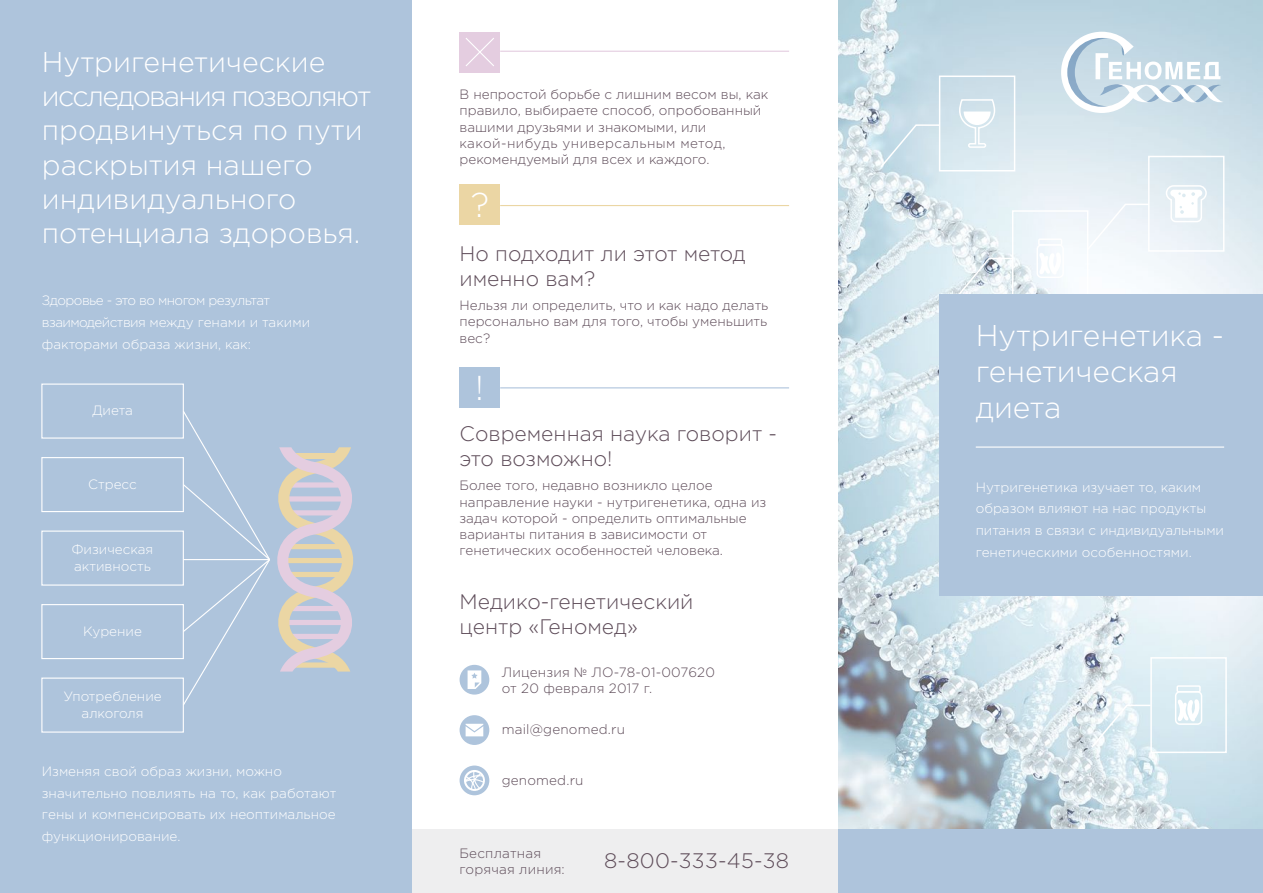
<style>
.page{position:relative;width:1263px;height:893px;background:#fff}
.page>*{position:absolute;margin:0;border:0;box-sizing:border-box;transform-origin:0 0}
.t1{font:300 34.5px "Gotham Pro";color:#fff}
.t2{font:300 30px/36px "Gotham Pro";color:#fff}
.t3{font:300 28.5px/34.2px "Gotham Pro";color:#fff}
.t4{font:300 28.35px "Gotham Pro";letter-spacing:-.06em;color:#fff}
.t5{font:300 21px/25.2px "Gotham Pro";color:#5e4c59}
.t6{font:300 13.5px/16.2px "Gotham Pro";color:#5e4c59}
.t7{font:300 13.5px/21.8px "Gotham Pro";color:#fff}
.t8{font:300 13.5px/21.8px "Gotham Pro";letter-spacing:-.04em;color:#fff}
</style>
<div class="page">
<img style="left:838px;top:0;width:425px;height:829px">
<svg style="left:958px;top:98px;width:38px;height:51px"></svg>
<div style="left:939px;top:76px;width:76px;height:95px;border:2px solid #fff"></div>
<div style="left:1148px;top:156px;width:76px;height:96px;border:2px solid #fff"></div>
<svg style="left:1165px;top:184px;width:42px;height:39px"></svg>
<div style="left:1036px;top:244px;width:28px;height:34px;border:2px solid #fff;border-radius:4px"></div>
<div style="left:1038px;top:238px;width:24px;height:8px;border:2px solid #fff"></div>
<svg style="left:1039px;top:252px;width:23px;height:23px"></svg>
<div style="left:1012px;top:210px;width:76px;height:96px;border:2px solid #fff"></div>
<div style="left:1175px;top:691px;width:27px;height:34px;border:2px solid #fff;border-radius:4px"></div>
<div style="left:1176px;top:685px;width:25px;height:7px;border:2px solid #fff"></div>
<svg style="left:1177px;top:699px;width:23px;height:23px"></svg>
<div style="left:1150px;top:657px;width:77px;height:96px;border:2px solid #fff"></div>
<div style="left:0;top:0;width:412px;height:893px;background:#aec4dc"></div>
<svg style="left:952px;top:257px;width:62px;height:38px"></svg>
<svg style="left:1090px;top:704px;width:62px;height:45px"></svg>
<div style="left:940px;top:295px;width:323px;height:301px;background:#aec4dc"></div>
<hr style="left:976px;top:446px;width:248px;height:2px;background:#fff">
<div style="left:838px;top:829px;width:425px;height:64px;background:#aec4dc"></div>
<div style="left:412px;top:829px;width:426px;height:64px;background:#eeeeef"></div>
<div style="left:460px;top:185px;width:40px;height:40px;background:#ebd6a4"></div>
<hr style="left:500px;top:205px;width:289px;height:1px;background:#ebd6a4">
<div style="left:460px;top:32px;width:40px;height:40px;background:#e4cde0"></div>
<svg style="left:466px;top:38px;width:28px;height:28px"></svg>
<hr style="left:500px;top:51px;width:289px;height:1px;background:#e4cde0">
<div style="left:460px;top:368px;width:40px;height:40px;background:#aec4dc"></div>
<hr style="left:500px;top:387px;width:289px;height:1px;background:#aec4dc">
<div style="left:41px;top:531px;width:143px;height:55px;border:1px solid #fff"></div>
<div style="left:41px;top:677px;width:143px;height:56px;border:1px solid #fff"></div>
<div style="left:41px;top:457px;width:143px;height:55px;border:1px solid #fff"></div>
<div style="left:41px;top:384px;width:143px;height:55px;border:1px solid #fff"></div>
<div style="left:41px;top:604px;width:143px;height:55px;border:1px solid #fff"></div>
<svg style="left:182px;top:410px;width:171px;height:297px"></svg>
<svg style="left:1061px;top:32px;width:163px;height:81px"></svg>
<svg style="left:460px;top:715px;width:29px;height:30px"></svg>
<svg style="left:460px;top:765px;width:29px;height:30px"></svg>
<svg style="left:460px;top:665px;width:29px;height:30px"></svg>
<svg style="left:879px;top:124px;width:62px;height:45px;background:#cee1eb"></svg>
<div style="left:1085px;top:203px;width:65px;height:49px;background:#f0f5fa"></div>
<h3 class="t3" style="left:42px;top:45px;width:285px">Нутригенетические</h3>
<h3 class="t4" style="left:42px;top:81px;width:331px">исследования позволяют</h3>
<h3 class="t3" style="left:42px;top:114px;width:322px">продвинуться по пути раскрытия нашего индивидуального потенциала здоровья.</h3>
<p class="t8" style="left:42px;top:290px;width:270px">Здоровье - это во многом результат взаимодействия между генами и такими факторами образа жизни, как:</p>
<p class="t7" style="left:92px;top:400px;width:42px">Диета</p>
<p class="t7" style="left:88px;top:473px;width:50px">Стресс</p>
<p class="t6" style="left:460px;top:86px;width:310px">В непростой борьбе с лишним весом вы, как правило, выбираете способ, опробованный вашими друзьями и знакомыми, или какой-нибудь универсальным метод, рекомендуемый для всех и каждого.</p>
<h1 class="t1" style="left:471px;top:186px;width:20px">?</h1>
<h3 class="t5" style="left:460px;top:241px;width:287px">Но подходит ли этот метод именно вам?</h3>
<p class="t6" style="left:460px;top:297px;width:310px;text-align:justify">Нельзя ли определить, что и как надо делать персонально вам для того, чтобы уменьшить вес?</p>
<h1 class="t1" style="left:475px;top:369px;width:10px">!</h1>
<h3 class="t5" style="left:460px;top:421px;width:319px">Современная наука говорит - это возможно!</h3>
<p class="t6" style="left:460px;top:478px;width:308px">Более того, недавно возникло целое направление науки - нутригенетика, одна из задач которой - определить оптимальные варианты питания в зависимости от</p>
<p class="t7" style="left:72px;top:539px;width:83px">Физическая</p>
<p class="t6" style="left:460px;top:542px;width:265px">генетических особенностей человека.</p>
<p class="t7" style="left:74px;top:555px;width:78px">активность</p>
<p class="t7" style="left:83px;top:620px;width:60px">Курение</p>
<p class="t7" style="left:64px;top:688px;width:100px;line-height:16.5px;text-align:center">Употребление алкоголя</p>
<p class="t7" style="left:42px;top:760px;width:296px">Изменяя свой образ жизни, можно значительно повлиять на то, как работают гены и компенсировать их неоптимальное функционирование.</p>
<h3 class="t5" style="left:460px;top:589px;width:235px">Медико-генетический центр «Геномед»</h3>
<p class="t6" style="left:502px;top:664px;width:215px">Лицензия № ЛО-78-01-007620 от 20 февраля 2017 г.</p>
<p class="t6" style="left:502px;top:722px;width:125px">mail@genomed.ru</p>
<p class="t6" style="left:502px;top:773px;width:83px">genomed.ru</p>
<p class="t6" style="left:460px;top:845px;width:107px">Бесплатная горячая линия:</p>
<h3 class="t5" style="left:604px;top:849px;width:187px">8-800-333-45-38</h3>
<h2 class="t2" style="left:976px;top:318px;width:250px">Нутригенетика - генетическая диета</h2>
<p class="t7" style="left:976px;top:476px;width:250px">Нутригенетика изучает то, каким образом влияют на нас продукты питания в связи с индивидуальными генетическими особенностями.</p>
</div>
